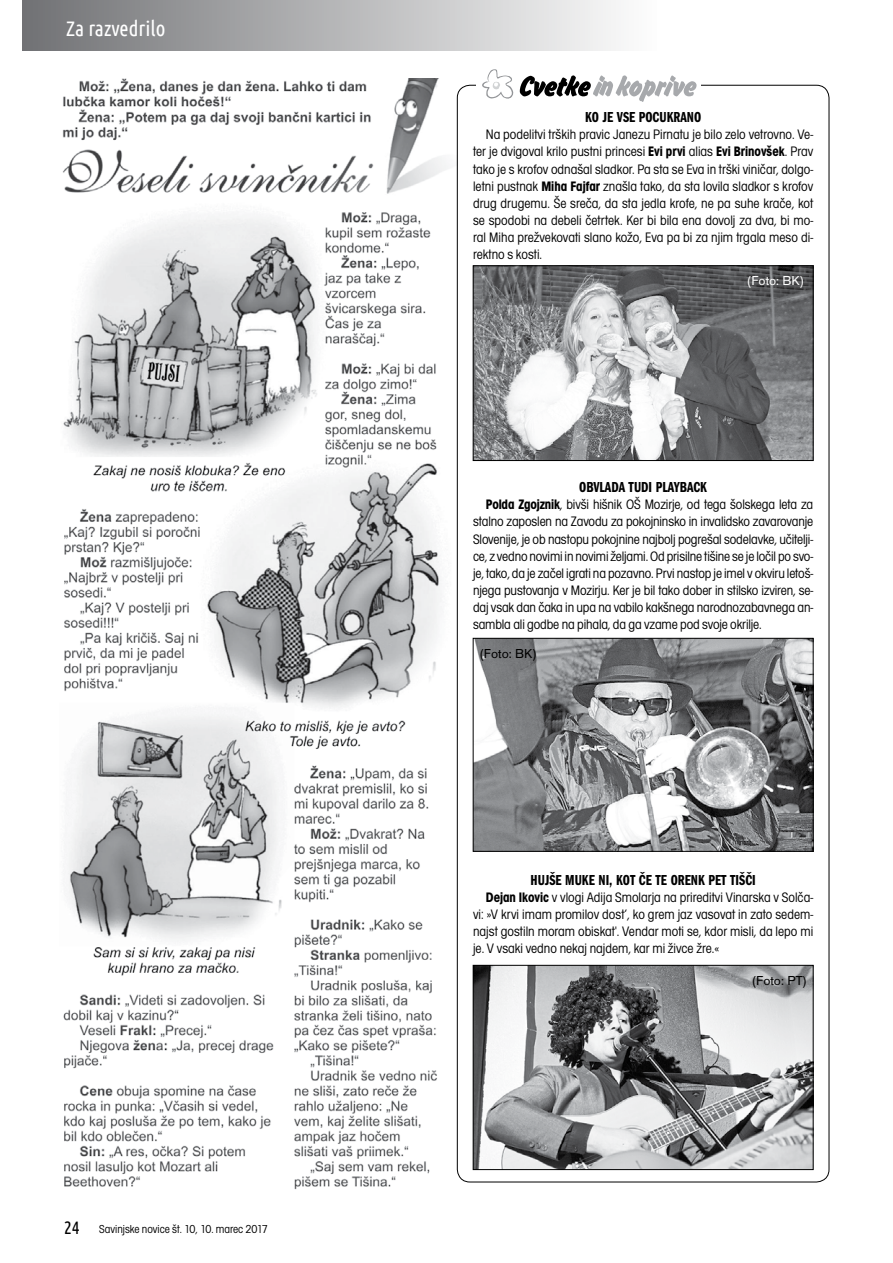
<style>
.page{position:relative;width:893px;height:1263px;background:#fff}
.page>*{position:absolute;margin:0;border:0;box-sizing:border-box;transform-origin:0 0}
.t1{font:21px "Ubuntu Condensed";color:#fff}
.t2{font:15px "Franklin Got Itc TEE Demi Comp";color:#000}
.t3{font:condensed 14.25px/17.1px "Avant Gar Got Itc TEE";color:#000;text-align:justify}
.t4{font:13.5px "Accius TEE";letter-spacing:-.005em;color:#000}
.t5{font:13.5px "Accius TEE";letter-spacing:-.005em;color:#fff}
.t6{font:condensed 12px "Avant Gar Got Itc TEE";color:#000}
.s1{font-family:"Ubuntu Condensed";font-stretch:normal;font-size:18px}
.s2{font-weight:700}
</style>
<div class="page">
<div style="left:0;top:0;width:656px;height:51px;background:linear-gradient(to right,#6c6c6f,#fdfdfd)"></div>
<div style="left:0;top:0;width:21px;height:83px;background:#fff"></div>
<img style="left:63px;top:79px;width:396px;height:1111px">
<svg style="left:482px;top:69px;width:215px;height:33px"></svg>
<img style="left:475px;top:268px;width:336px;height:191px">
<div style="left:473px;top:266px;width:340px;height:195px;border:1px solid #000"></div>
<img style="left:475px;top:640px;width:336px;height:209px">
<div style="left:473px;top:638px;width:340px;height:213px;border:1px solid #000"></div>
<img style="left:475px;top:967px;width:336px;height:201px">
<div style="left:473px;top:965px;width:340px;height:205px;border:1px solid #000"></div>
<h1 class="t1" style="left:66px;top:16px;width:101px">Za razvedrilo</h1>
<p class="t6" style="left:64px;top:1222px;width:205px"><span class="s1">24</span> Savinjske novice št. 10, 10. marec 2017</p>
<p class="t2" style="left:585px;top:109px;width:118px">KO JE VSE POCUKRANO</p>
<p class="t3" style="left:473px;top:126px;width:342px;text-indent:13px">Na podelitvi trških pravic Janezu Pirnatu je bilo zelo vetrovno. Ve&shy;ter je dvigoval krilo pustni princesi <span class="s2">Evi prvi</span> alias <span class="s2">Evi Brinovšek</span>. Prav tako je s krofov odnašal sladkor. Pa sta se Eva in trški viničar, dolgo&shy;letni pustnak <span class="s2">Miha Fajfar</span> znašla tako, da sta lovila sladkor s krofov drug drugemu. Še sreča, da sta jedla krofe, ne pa suhe krače, kot se spodobi na debeli četrtek. Ker bi bila ena dovolj za dva, bi mo&shy;ral Miha prežvekovati slano kožo, Eva pa bi za njim trgala meso di&shy;rektno s kosti.</p>
<p class="t5" style="left:748px;top:273px;width:58px">(Foto: BK)</p>
<p class="t2" style="left:579px;top:479px;width:129px">OBVLADA TUDI PLAYBACK</p>
<p class="t3" style="left:473px;top:496px;width:342px;text-indent:13px"><span class="s2">Polda Zgojznik</span>, bivši hišnik OŠ Mozirje, od tega šolskega leta za stalno zaposlen na Zavodu za pokojninsko in invalidsko zavarovanje Slovenije, je ob nastopu pokojnine najbolj pogrešal sodelavke, učitelji&shy;ce, z vedno novimi in novimi željami. Od prisilne tišine se je ločil po svo&shy;je, tako, da je začel igrati na pozavno. Prvi nastop je imel v okviru letoš&shy;njega pustovanja v Mozirju. Ker je bil tako dober in stilsko izviren, se&shy;daj vsak dan čaka in upa na vabilo kakšnega narodnozabavnega an&shy;sambla ali godbe na pihala, da ga vzame pod svoje okrilje.</p>
<p class="t4" style="left:480px;top:646px;width:58px">(Foto: BK)</p>
<p class="t2" style="left:530px;top:871px;width:227px">HUJŠE MUKE NI, KOT ČE TE ORENK PET TIŠČI</p>
<p class="t3" style="left:473px;top:889px;width:342px;text-indent:13px"><span class="s2">Dejan Ikovic</span> v vlogi Adija Smolarja na prireditvi Vinarska v Solča&shy;vi: »V krvi imam promilov dost’, ko grem jaz vasovat in zato sedem&shy;najst gostiln moram obiskat'. Vendar moti se, kdor misli, da lepo mi je. V vsaki vedno nekaj najdem, kar mi živce žre.«</p>
<p class="t4" style="left:752px;top:973px;width:56px">(Foto: PT)</p>
</div>
